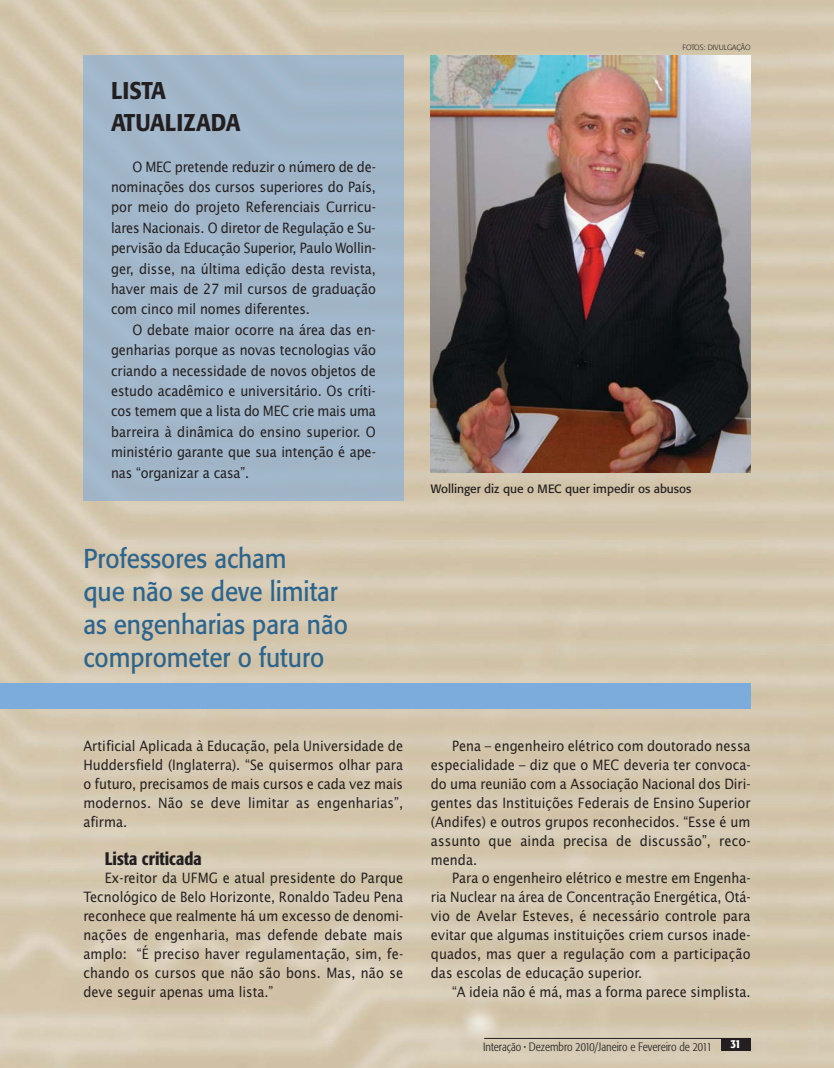
<style>
.page{position:relative;width:834px;height:1068px;background:#fff}
.page>*{position:absolute;margin:0;border:0;box-sizing:border-box;transform-origin:0 0}
.t1{font:27px/33px "Formata";color:#2b658f;scale:.9 1}
.t2{font:500 24px/31.5px "Formata";color:#231f20;scale:.92 1}
.t3{font:500 condensed 18px "Formata";color:#231f20}
.t4{font:14.25px/18.9px "Lucida Sans";color:#231f20;text-align:justify;scale:.9 1}
.t5{font:300 condensed 12px "Formata";color:#231f20}
.t6{font:12px "Formata";color:#231f20}
.t7{font:500 condensed 12px "Formata";color:#fff}
.t8{font:300 7.5px "Formata";color:#231f20}
</style>
<div class="page">
<img style="left:0;top:0;width:833px;height:1067px">
<div style="left:720px;top:1038px;width:30px;height:12px;background:#231f20"></div>
<hr style="left:484px;top:1037px;width:266px;height:1px;background:#231f20">
<div style="left:0;top:682px;width:750px;height:26px;background:#7bacdc"></div>
<div style="left:83px;top:55px;width:320px;height:445px;background:#a1b6c8"></div>
<img style="left:431px;top:55px;width:319px;height:417px">
<h2 class="t2" style="left:111px;top:77px;width:142px">LISTA<br>ATUALIZADA</h2>
<p class="t4" style="left:111px;top:157px;width:296px;line-height:20.4px;text-indent:21px">O MEC pretende reduzir o número de de&shy;nominações dos cursos superiores do País, por meio do projeto Referenciais Curricu&shy;lares Nacionais. O diretor de Regulação e Su&shy;pervisão da Educação Superior, Paulo Wollin&shy;ger, disse, na última edição desta revista, haver mais de 27 mil cursos de gra duação com cinco mil nomes diferentes.</p>
<p class="t4" style="left:111px;top:320px;width:296px;line-height:20.4px;text-indent:21px">O debate maior ocorre na área das en&shy;genharias porque as novas tecnologias vão criando a necessidade de novos objetos de estudo acadêmico e universitário. Os críti&shy;cos temem que a lista do MEC crie mais uma barreira à dinâmica do ensino superior. O ministério garante que sua intenção é ape&shy;nas “organizar a casa”.</p>
<h1 class="t1" style="left:83px;top:543px;width:295px">Professores acham<br>que não se deve limitar as engenharias para não comprometer o futuro</h1>
<p class="t4" style="left:83px;top:737px;width:357px">Artificial Aplicada à Educação, pela Universidade de Huddersfield (Inglaterra). “Se quisermos olhar para o futuro, precisamos de mais cursos e cada vez mais modernos. Não se deve limitar as engenharias”, afirma.</p>
<p class="t3" style="left:105px;top:850px;width:99px">Lista criticada</p>
<p class="t4" style="left:83px;top:869px;width:357px;text-indent:21px">Ex-reitor da UFMG e atual presidente do Parque Tecnológico de Belo Horizonte, Ronaldo Tadeu Pena reconhece que realmente há um excesso de denomi - nações de engenharia, mas defende debate mais am plo: “É preciso haver regulamentação, sim, fe - chan do os cursos que não são bons. Mas, não se deve seguir apenas uma lista.”</p>
<p class="t8" style="left:682px;top:44px;width:69px">FOTOS: DIVULGAÇÃO</p>
<p class="t6" style="left:431px;top:484px;width:262px">Wollinger diz que o MEC quer impedir os abusos</p>
<p class="t4" style="left:431px;top:737px;width:357px;text-indent:21px">Pena – engenheiro elétrico com doutorado nessa especialidade – diz que o MEC deveria ter convoca - do uma reunião com a Associação Nacional dos Diri&shy;gentes das Instituições Federais de Ensino Superior (Andifes) e outros grupos reconhecidos. “Esse é um assunto que ainda precisa de discussão”, reco - menda.</p>
<p class="t4" style="left:431px;top:869px;width:357px;text-indent:21px">Para o engenheiro elétrico e mestre em Engenha - ria Nuclear na área de Concentração Energética, Otá - vio de Avelar Esteves, é necessário controle para evi tar que algumas instituições criem cursos inade&shy;quados, mas quer a regulação com a participação das escolas de educação superior.</p>
<p class="t4" style="left:452px;top:983px;width:333px">“A ideia não é má, mas a forma parece simplista.</p>
<p class="t5" style="left:483px;top:1041px;width:230px">Interação ● Dezembro 2010/Janeiro e Fevereiro de 2011</p>
<p class="t7" style="left:730px;top:1038px;width:12px">31</p>
</div>
